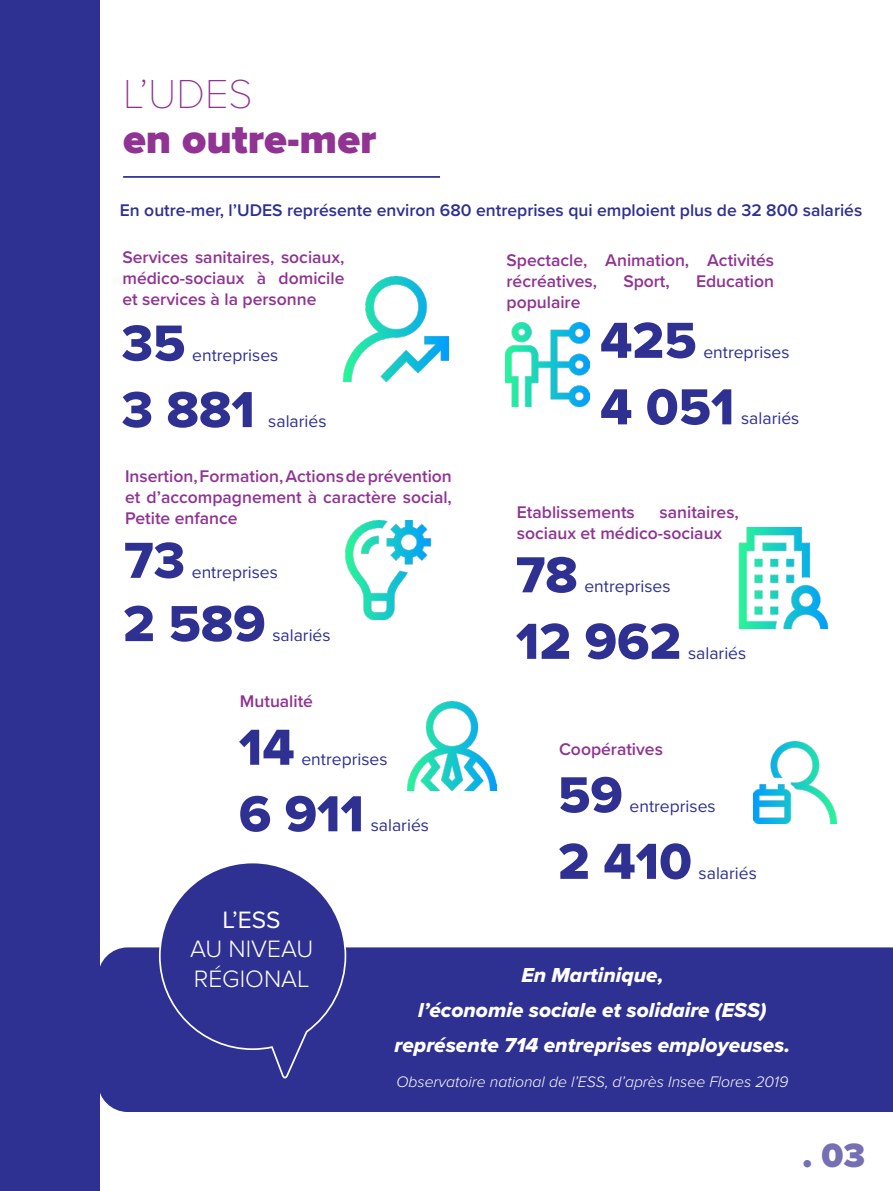
<style>
.page{position:relative;width:893px;height:1191px;background:#fff}
.page>*{position:absolute;margin:0;border:0;box-sizing:border-box;transform-origin:0 0}
.t1{font:52.5px "Proxima Nova Extrabld";color:#2e3092}
.t2{font:900 42px/45.5px "Proxima Nova";color:#903393}
.t3{font:900 35px "Proxima Nova";color:#756fb3}
.t4{font:300 24.68px "Proxima Nova";color:#fff}
.t5{font:24.68px "Proxima Nova";color:#fff}
.t6{font:21px/35px "Proxima Nova Extrabld It";color:#fff;text-align:center}
.t7{font:600 17.5px/21px "Proxima Nova";color:#903393;text-align:justify}
.t8{font:17.5px "Proxima Nova";color:#2e3092}
.t9{font:600 17.5px "Proxima Nova";color:#2e3092}
.t10{font:italic 300 15.75px "Proxima Nova";color:#fff}
.s1{font-family:"Proxima Nova T";font-weight:100}
</style>
<div class="page">
<div style="left:0;top:0;width:99px;height:1191px;background:#2e3092"></div>
<hr style="left:123px;top:176px;width:317px;height:2px;background:#2e3092">
<div style="left:99px;top:947px;width:794px;height:165px;background:#2e3092"></div>
<svg style="left:158px;top:863px;width:189px;height:217px;background:#46489e"></svg>
<img style="left:344px;top:276px;width:105px;height:105px">
<img style="left:408px;top:701px;width:89px;height:90px">
<img style="left:738px;top:528px;width:91px;height:100px">
<img style="left:505px;top:322px;width:84px;height:85px">
<img style="left:345px;top:520px;width:87px;height:99px">
<img style="left:754px;top:741px;width:82px;height:82px">
<p class="t2" style="left:123px;top:71px;width:255px"><span class="s1">L’UDES<br></span>en outre-mer</p>
<p class="t9" style="left:120px;top:198px;width:744px">En outre-mer, l’UDES représente environ 680 entreprises qui emploient plus de 32 800 salariés</p>
<p class="t7" style="left:122px;top:247px;width:224px">Services sanitaires, sociaux, médico-sociaux à domicile et services à la personne</p>
<p class="t1" style="left:121px;top:304px;width:65px">35</p>
<p class="t8" style="left:192px;top:342px;width:88px">entreprises</p>
<p class="t1" style="left:121px;top:370px;width:135px">3 881</p>
<p class="t8" style="left:268px;top:408px;width:60px">salariés</p>
<p class="t7" style="left:125px;top:465px;width:328px">Insertion, Formation, Actions de prévention et d’accompagnement à caractère social, Petite enfance</p>
<p class="t1" style="left:124px;top:521px;width:63px">73</p>
<p class="t8" style="left:192px;top:559px;width:88px">entreprises</p>
<p class="t1" style="left:123px;top:584px;width:144px">2 589</p>
<p class="t8" style="left:272px;top:622px;width:60px">salariés</p>
<p class="t7" style="left:240px;top:690px;width:75px">Mutualité</p>
<p class="t1" style="left:239px;top:708px;width:57px">14</p>
<p class="t8" style="left:301px;top:746px;width:88px">entreprises</p>
<p class="t1" style="left:239px;top:774px;width:127px">6 911</p>
<p class="t8" style="left:371px;top:812px;width:60px">salariés</p>
<p class="t7" style="left:506px;top:249px;width:269px">Spectacle, Animation, Activités récréatives,</p>
<p class="t7" style="left:623px;top:270px;width:48px">Sport,</p>
<p class="t7" style="left:696px;top:270px;width:80px">Education</p>
<p class="t7" style="left:506px;top:291px;width:75px">populaire</p>
<p class="t1" style="left:600px;top:301px;width:98px">425</p>
<p class="t8" style="left:703px;top:339px;width:88px">entreprises</p>
<p class="t1" style="left:600px;top:368px;width:136px">4 051</p>
<p class="t8" style="left:741px;top:405px;width:60px">salariés</p>
<p class="t7" style="left:517px;top:500px;width:223px;text-indent:143px">sanitaires, sociaux et médico-sociaux</p>
<p class="t7" style="left:517px;top:500px;width:120px">Etablissements</p>
<p class="t1" style="left:516px;top:535px;width:63px">78</p>
<p class="t8" style="left:584px;top:573px;width:88px">entreprises</p>
<p class="t1" style="left:516px;top:602px;width:167px">12 962</p>
<p class="t8" style="left:688px;top:640px;width:60px">salariés</p>
<p class="t7" style="left:559px;top:738px;width:105px">Coopératives</p>
<p class="t1" style="left:558px;top:755px;width:66px">59</p>
<p class="t8" style="left:629px;top:793px;width:88px">entreprises</p>
<p class="t1" style="left:558px;top:822px;width:135px">2 410</p>
<p class="t8" style="left:699px;top:860px;width:60px">salariés</p>
<p class="t5" style="left:223px;top:901px;width:60px">L’ESS</p>
<p class="t4" style="left:190px;top:930px;width:125px">AU NIVEAU</p>
<p class="t4" style="left:194px;top:960px;width:117px">RÉGIONAL</p>
<p class="t6" style="left:521px;top:957px;width:144px">En Martinique,</p>
<p class="t6" style="left:395px;top:992px;width:397px">l’économie sociale et solidaire (ESS) représente 714 entreprises employeuses.</p>
<p class="t10" style="left:396px;top:1069px;width:393px">Observatoire national de l’ESS, d’après Insee Flores 2019</p>
<h3 class="t3" style="left:803px;top:1128px;width:64px">. 03</h3>
</div>
